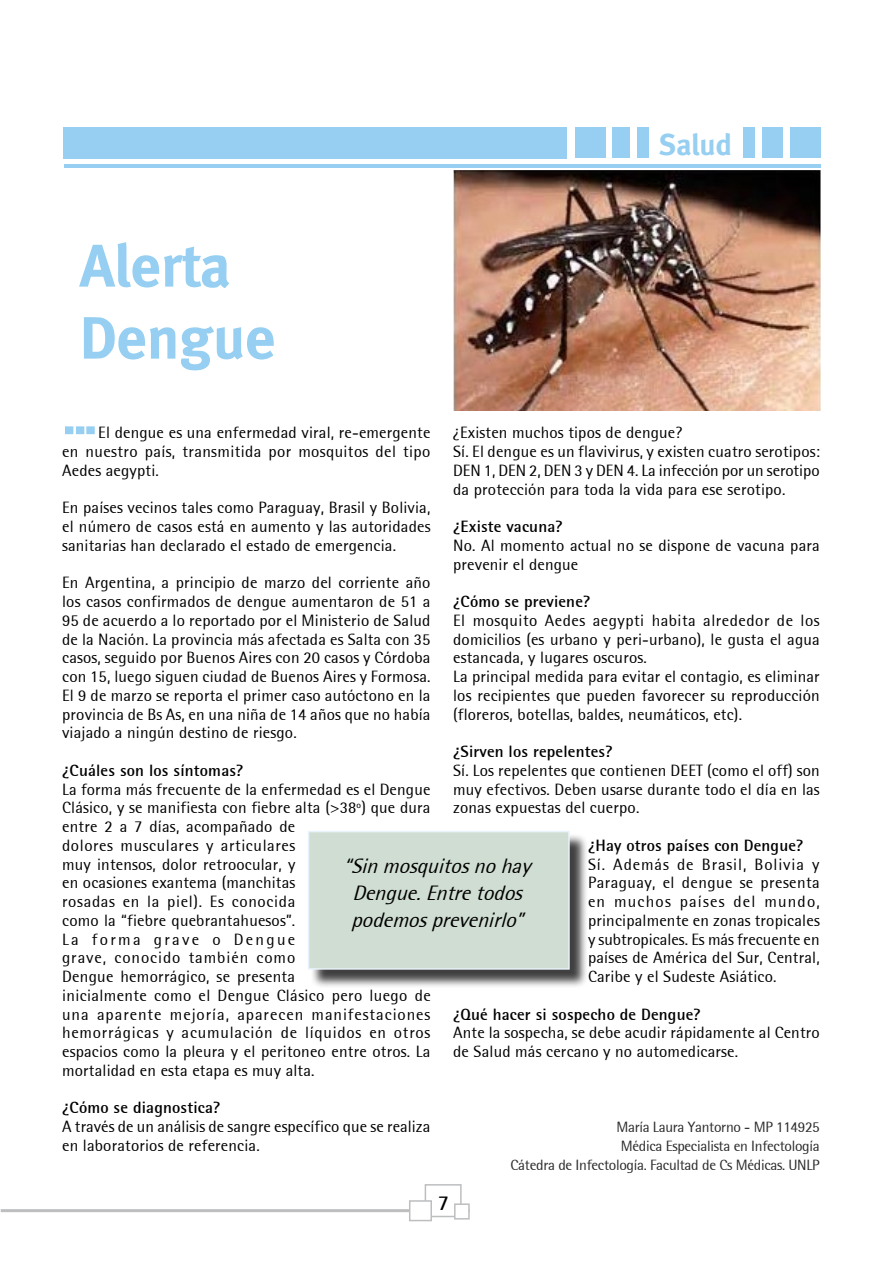
<style>
.page{position:relative;width:893px;height:1263px;background:#fff}
.page>*{position:absolute;margin:0;border:0;box-sizing:border-box;transform-origin:0 0}
.t1{font:700 60px/72px "Meta";color:#96cff1}
.t2{font:700 30px "Meta";color:#96cff1}
.t3{font:italic 21px/27px "AT Rotis Semi Sans";color:#000;text-align:center}
.t4{font:700 21px "AT Rotis Sans Serif";color:#000}
.t5{font:16.5px/18.8px "AT Rotis Semi Sans";letter-spacing:.01em;color:#000}
.t6{font:700 16.5px "AT Rotis Semi Sans";letter-spacing:.01em;color:#000}
.t7{font:15px/18.8px "AT Rotis Semi Sans";letter-spacing:-.02em;color:#2a2a2a;text-align:right}
</style>
<div class="page">
<hr style="left:1px;top:1209px;width:469px;height:3px;background:#bcbec0">
<div style="left:425px;top:1184px;width:37px;height:33px;background:#fff;border:2px solid #bcbec0"></div>
<div style="left:409px;top:1200px;width:23px;height:21px;background:#fff;border:2px solid #bcbec0"></div>
<div style="left:454px;top:1203px;width:16px;height:16px;background:#fff;border:2px solid #bcbec0"></div>
<div style="left:65px;top:426px;width:8px;height:8px;background:#96cff1;border:2px solid #96cff1"></div>
<div style="left:76px;top:426px;width:8px;height:8px;background:#96cff1;border:2px solid #96cff1"></div>
<svg style="left:86px;top:426px;width:9px;height:8px"></svg>
<hr style="left:64px;top:165px;width:757px;height:3px;background:#96cff1">
<img style="left:453px;top:170px;width:368px;height:240px">
<div style="left:310px;top:833px;width:278px;height:155px;background:#000;opacity:.75"></div>
<div style="left:308px;top:831px;width:262px;height:139px;background:#d0ddd2;border:2px solid #e9f3fb"></div>
<div style="left:64px;top:127px;width:503px;height:32px;background:#96cff1"></div>
<div style="left:790px;top:127px;width:31px;height:31px;background:#96cff1"></div>
<div style="left:762px;top:127px;width:21px;height:31px;background:#96cff1"></div>
<div style="left:743px;top:127px;width:12px;height:31px;background:#96cff1"></div>
<div style="left:575px;top:127px;width:31px;height:31px;background:#96cff1"></div>
<div style="left:612px;top:127px;width:18px;height:31px;background:#96cff1"></div>
<div style="left:637px;top:127px;width:11px;height:31px;background:#96cff1"></div>
<h1 class="t1" style="left:80px;top:230px;width:197px">Alerta<br>Dengue</h1>
<h2 class="t2" style="left:659px;top:127px;width:74px">Salud</h2>
<p class="t5" style="left:453px;top:423px;width:368px">¿Existen muchos tipos de dengue?<br>Sí. El dengue es un flavivirus, y existen cuatro serotipos:<br>DEN 1, DEN 2, DEN 3 y DEN 4. La infección por un serotipo da protección para toda la vida para ese serotipo.</p>
<p class="t6" style="left:453px;top:516px;width:111px">¿Existe vacuna?</p>
<p class="t5" style="left:453px;top:536px;width:368px">No. Al momento actual no se dispone de vacuna para prevenir el dengue</p>
<p class="t6" style="left:453px;top:591px;width:139px">¿Cómo se previene?</p>
<p class="t5" style="left:453px;top:611px;width:368px">El mosquito Aedes aegypti habita alrededor de los domicilios (es urbano y peri-urbano), le gusta el agua estancada, y lugares oscuros.<br>La principal medida para evitar el contagio, es eliminar los recipientes que pueden favorecer su reproducción (floreros, botellas, baldes, neumáticos, etc).</p>
<p class="t6" style="left:453px;top:741px;width:161px">¿Sirven los repelentes?</p>
<p class="t5" style="left:453px;top:761px;width:368px;text-align:justify">Sí. Los repelentes que contienen DEET (como el off) son muy efectivos. Deben usarse durante todo el día en las zonas expuestas del cuerpo.</p>
<p class="t6" style="left:588px;top:835px;width:217px">¿Hay otros países con Dengue?</p>
<p class="t5" style="left:588px;top:854px;width:233px;text-align:justify">Sí. Además de Brasil, Bolivia y Paraguay, el dengue se presenta en muchos países del mundo, principalmente en zonas tropicales y subtropicales. Es más frecuente en países de América del Sur, Central, Caribe y el Sudeste Asiático.</p>
<p class="t6" style="left:453px;top:1004px;width:249px">¿Qué hacer si sospecho de Dengue?</p>
<p class="t5" style="left:453px;top:1023px;width:368px">Ante la sospecha, se debe acudir rápidamente al Centro de Salud más cercano y no automedicarse.</p>
<p class="t5" style="left:62px;top:423px;width:370px;text-align:justify;text-indent:36px">El dengue es una enfermedad viral, re-emergente en nuestro país, transmitida por mosquitos del tipo Aedes aegypti.</p>
<p class="t5" style="left:62px;top:498px;width:370px;text-align:justify">En países vecinos tales como Paraguay, Brasil y Bolivia, el número de casos está en aumento y las autoridades sanitarias han declarado el estado de emergencia.</p>
<p class="t5" style="left:62px;top:573px;width:370px;text-align:justify">En Argentina, a principio de marzo del corriente año los casos confirmados de dengue aumentaron de 51 a 95 de acuerdo a lo reportado por el Ministerio de Salud de la Nación. La provincia más afectada es Salta con 35 casos, seguido por Buenos Aires con 20 casos y Córdoba con 15, luego siguen ciudad de Buenos Aires y Formosa.<br>El 9 de marzo se reporta el primer caso autóctono en la provincia de Bs As, en una niña de 14 años que no había viajado a ningún destino de riesgo.</p>
<p class="t6" style="left:62px;top:760px;width:183px">¿Cuáles son los síntomas?</p>
<p class="t5" style="left:62px;top:779px;width:370px">La forma más frecuente de la enfermedad es el Dengue Clásico, y se manifiesta con fiebre alta (&gt;38º) que dura entre 2 a 7 días, acompañado de<br>dolores musculares y articulares<br>muy intensos, dolor retroocular, y<br>en ocasiones exantema (manchitas<br>rosadas en la piel). Es conocida<br>como la “fiebre quebrantahuesos”.<br>La forma grave o Dengue<br>grave, conocido también como<br>Dengue hemorrágico, se presenta<br>inicialmente como el Dengue Clásico pero luego de una aparente mejoría, aparecen manifestaciones hemorrágicas y acumulación de líquidos en otros espacios como la pleura y el peritoneo entre otros. La mortalidad en esta etapa es muy alta.</p>
<p class="t6" style="left:62px;top:1098px;width:160px">¿Cómo se diagnostica?</p>
<p class="t5" style="left:62px;top:1117px;width:370px">A través de un análisis de sangre específico que se realiza en laboratorios de referencia.</p>
<p class="t3" style="left:344px;top:853px;width:195px">“Sinmosquitosnohay<br>Dengue.Entretodos podemosprevenirlo”</p>
<p class="t7" style="left:510px;top:1118px;width:311px">María Laura Yantorno - MP 114925<br>Médica Especialista en Infectología<br>Cátedra de Infectología. Facultad de Cs Médicas. UNLP</p>
<p class="t4" style="left:438px;top:1190px;width:13px">7</p>
</div>
